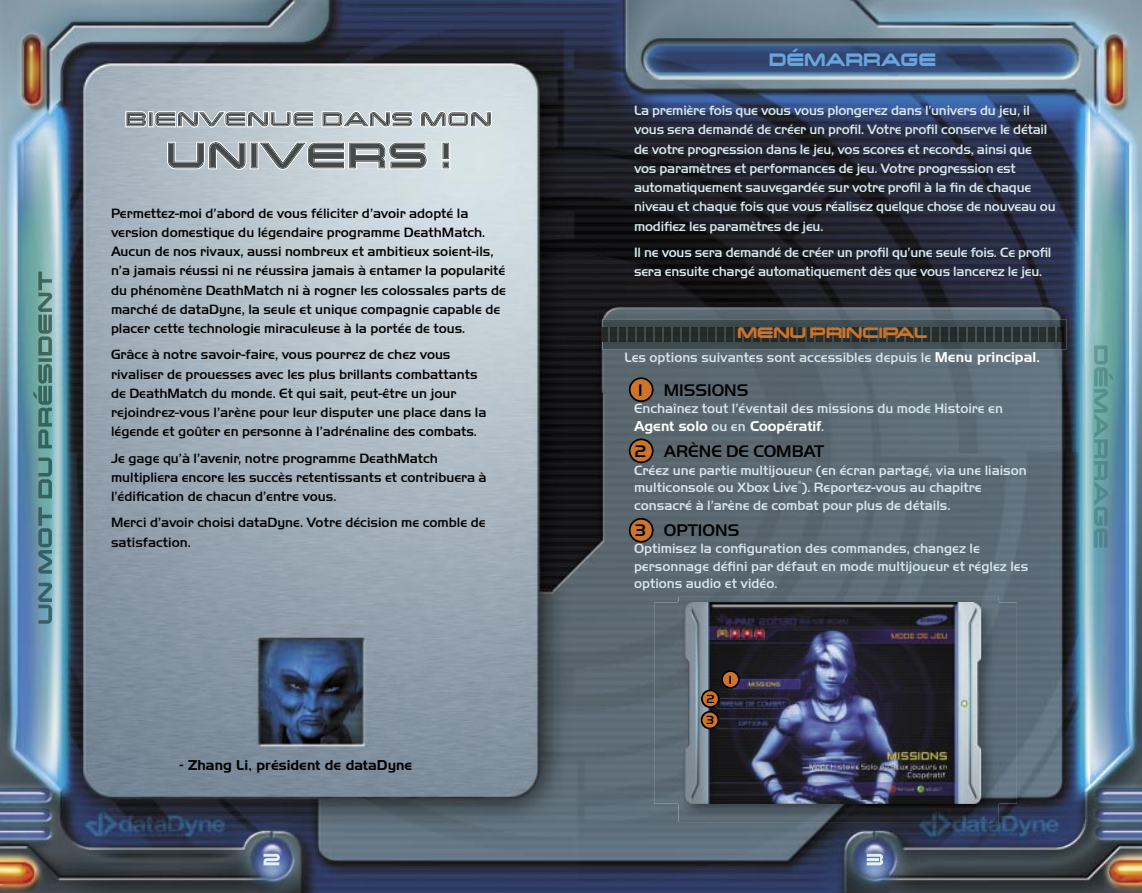
<style>
.page{position:relative;width:1142px;height:893px;background:#fff}
.page>*{position:absolute;margin:0;border:0;box-sizing:border-box;transform-origin:0 0}
.t1{font:700 22.75px "Changeling";letter-spacing:.03em;color:#69a5da;scale:.9 1}
.t2{font:700 19.25px "Changeling";color:#cd742a}
.t3{font:500 17.5px "Handel Gothic EF";color:#000}
.t4{font:500 14px/19.2px "Handel Gothic EF";letter-spacing:-.015em;color:#d8e8ed}
.t5{font:500 14px/19.2px "Handel Gothic EF";color:#000}
.t6{font:14px "Handel Gothic BSK";color:#000}
.t7{font:14px "Handel Gothic BSK";color:#fff}
.t8{font:500 12.25px "Handel Gothic EF";color:#000}
.s1{font-family:"Handel Gothic BSK";font-weight:400;color:#fff}
.s2{font-family:"Handel Gothic EF";font-weight:500;color:#d8e8ed}
</style>
<div class="page">
<img style="left:0;top:0;width:1141px;height:893px">
<img style="left:678px;top:597px;width:320px;height:5px">
<img style="left:678px;top:804px;width:320px;height:18px">
<img style="left:654px;top:602px;width:24px;height:202px">
<img style="left:998px;top:602px;width:18px;height:202px">
<img style="left:678px;top:602px;width:320px;height:202px">
<div style="left:629px;top:519px;width:23px;height:23px;background:#cd742a;border-radius:50%"></div>
<div style="left:628px;top:518px;width:25px;height:25px;border:2px solid #000;border-radius:50%"></div>
<div style="left:629px;top:439px;width:23px;height:23px;background:#cd742a;border-radius:50%"></div>
<div style="left:628px;top:438px;width:25px;height:25px;border:2px solid #000;border-radius:50%"></div>
<div style="left:629px;top:378px;width:23px;height:23px;background:#cd742a;border-radius:50%"></div>
<div style="left:628px;top:377px;width:25px;height:25px;border:2px solid #000;border-radius:50%"></div>
<div style="left:701px;top:712px;width:17px;height:16px;background:#cd742a;border-radius:50%"></div>
<div style="left:700px;top:711px;width:19px;height:18px;border:2px solid #000;border-radius:50%"></div>
<div style="left:701px;top:690px;width:17px;height:17px;background:#cd742a;border-radius:50%"></div>
<div style="left:700px;top:689px;width:19px;height:19px;border:2px solid #000;border-radius:50%"></div>
<div style="left:721px;top:671px;width:17px;height:17px;background:#cd742a;border-radius:50%"></div>
<div style="left:721px;top:670px;width:18px;height:19px;border:2px solid #000;border-radius:50%"></div>
<img style="left:602px;top:319px;width:463px;height:31px">
<img style="left:664px;top:327px;width:6px;height:14px">
<img style="left:655px;top:327px;width:6px;height:14px">
<img style="left:646px;top:327px;width:6px;height:14px">
<img style="left:637px;top:327px;width:6px;height:14px">
<img style="left:628px;top:327px;width:6px;height:14px">
<img style="left:619px;top:327px;width:6px;height:14px">
<img style="left:610px;top:327px;width:6px;height:14px">
<img style="left:602px;top:327px;width:5px;height:14px">
<img style="left:735px;top:327px;width:6px;height:14px">
<img style="left:726px;top:327px;width:6px;height:14px">
<img style="left:717px;top:327px;width:6px;height:14px">
<img style="left:699px;top:327px;width:6px;height:14px">
<img style="left:691px;top:327px;width:6px;height:14px">
<img style="left:682px;top:327px;width:6px;height:14px">
<img style="left:673px;top:327px;width:6px;height:14px">
<img style="left:708px;top:327px;width:6px;height:14px">
<img style="left:807px;top:327px;width:5px;height:14px">
<img style="left:771px;top:327px;width:6px;height:14px">
<img style="left:762px;top:327px;width:6px;height:14px">
<img style="left:753px;top:327px;width:6px;height:14px">
<img style="left:744px;top:327px;width:6px;height:14px">
<img style="left:798px;top:327px;width:6px;height:14px">
<img style="left:789px;top:327px;width:6px;height:14px">
<img style="left:780px;top:327px;width:6px;height:14px">
<img style="left:879px;top:327px;width:5px;height:14px">
<img style="left:870px;top:327px;width:6px;height:14px">
<img style="left:861px;top:327px;width:6px;height:14px">
<img style="left:852px;top:327px;width:6px;height:14px">
<img style="left:950px;top:327px;width:6px;height:14px">
<img style="left:941px;top:327px;width:6px;height:14px">
<img style="left:932px;top:327px;width:6px;height:14px">
<img style="left:923px;top:327px;width:6px;height:14px">
<img style="left:1021px;top:327px;width:6px;height:14px">
<img style="left:843px;top:327px;width:6px;height:14px">
<img style="left:834px;top:327px;width:6px;height:14px">
<img style="left:825px;top:327px;width:6px;height:14px">
<img style="left:816px;top:327px;width:6px;height:14px">
<img style="left:1012px;top:327px;width:6px;height:14px">
<img style="left:1003px;top:327px;width:6px;height:14px">
<img style="left:994px;top:327px;width:6px;height:14px">
<img style="left:914px;top:327px;width:6px;height:14px">
<img style="left:905px;top:327px;width:6px;height:14px">
<img style="left:896px;top:327px;width:6px;height:14px">
<img style="left:887px;top:327px;width:6px;height:14px">
<img style="left:986px;top:327px;width:6px;height:14px">
<img style="left:977px;top:327px;width:6px;height:14px">
<img style="left:968px;top:327px;width:6px;height:14px">
<img style="left:959px;top:327px;width:6px;height:14px">
<img style="left:1057px;top:327px;width:6px;height:14px">
<img style="left:1048px;top:327px;width:6px;height:14px">
<img style="left:1039px;top:327px;width:6px;height:14px">
<img style="left:1030px;top:327px;width:6px;height:14px">
<img style="left:263px;top:854px;width:17px;height:11px">
<img style="left:866px;top:854px;width:16px;height:11px">
<img style="left:1093px;top:345px;width:19px;height:203px">
<img style="left:33px;top:271px;width:19px;height:353px">
<img style="left:125px;top:111px;width:366px;height:17px">
<img style="left:144px;top:112px;width:198px;height:15px">
<img style="left:342px;top:112px;width:149px;height:15px">
<img style="left:167px;top:141px;width:283px;height:29px">
<img style="left:168px;top:142px;width:281px;height:27px">
<p class="t5" style="left:111px;top:203px;width:396px">Permettez-moi d’abord de vous féliciter d’avoir adopté la version domestique du légendaire programme DeathMatch.<br>Aucun de nos rivaux, aussi nombreux et ambitieux soient-ils, n’a jamais réussi ni ne réussira jamais à entamer la popularité du phénomène DeathMatch ni à rogner les colossales parts de marché de dataDyne, la seule et unique compagnie capable de placer cette technologie miraculeuse à la portée de tous.</p>
<p class="t5" style="left:111px;top:345px;width:377px">Grâce à notre savoir-faire, vous pourrez de chez vous rivaliser de prouesses avec les plus brillants combattants de DeathMatch du monde. Et qui sait, peut-être un jour rejoindrez-vous l’arène pour leur disputer une place dans la légende et goûter en personne à l’adrénaline des combats.</p>
<p class="t5" style="left:111px;top:448px;width:377px">Je gage qu’à l’avenir, notre programme DeathMatch multipliera encore les succès retentissants et contribuera à l’édification de chacun d’entre vous.</p>
<p class="t5" style="left:111px;top:513px;width:376px">Merci d’avoir choisi dataDyne. Votre décision me comble de satisfaction.</p>
<p class="t6" style="left:179px;top:757px;width:235px">- Zhang Li, président de dataDyne</p>
<h1 class="t1" style="left:768px;top:46px;width:187px">DÉMARRAGE</h1>
<p class="t4" style="left:634px;top:101px;width:423px">La première fois que vous vous plongerez dans l’univers du jeu, il vous sera demandé de créer un profil. Votre profil conserve le détail de votre progression dans le jeu, vos scores et records, ainsi que vos paramètres et performances de jeu. Votre progression est automatiquement sauvegardée sur votre profil à la fin de chaque niveau et chaque fois que vous réalisez quelque chose de nouveau ou modifiez les paramètres de jeu.</p>
<p class="t4" style="left:634px;top:243px;width:419px">Il ne vous sera demandé de créer un profil qu’une seule fois. Ce profil sera ensuite chargé automatiquement dès que vous lancerez le jeu.</p>
<h2 class="t2" style="left:737px;top:321px;width:191px">MENU PRINCIPAL</h2>
<p class="t4" style="left:624px;top:347px;width:417px">Les options suivantes sont accessibles depuis le <span class="s1">Menu principal.</span></p>
<p class="t3" style="left:634px;top:380px;width:116px">1 MISSIONS</p>
<p class="t4" style="left:634px;top:399px;width:370px">Enchaînez tout l’éventail des missions du mode Histoire en</p>
<p class="t7" style="left:634px;top:418px;width:191px">Agent solo <span class="s2">ou en</span> Coopératif<span class="s2">.</span></p>
<p class="t3" style="left:634px;top:441px;width:192px">2 ARÈNE DE COMBAT</p>
<p class="t4" style="left:634px;top:461px;width:394px;line-height:17.5px">Créez une partie multijoueur (en écran partagé, via une liaison multiconsole ou Xbox Live<sup>®</sup>). Reportez-vous au chapitre consacré à l’arène de combat pour plus de détails.</p>
<p class="t3" style="left:634px;top:520px;width:107px">3 OPTIONS</p>
<p class="t4" style="left:634px;top:540px;width:395px;line-height:17.5px">Optimisez la configuration des commandes, changez le personnage défini par défaut en mode multijoueur et réglez les options audio et vidéo.</p>
<p class="t8" style="left:705px;top:691px;width:10px">2</p>
<p class="t8" style="left:705px;top:713px;width:10px">3</p>
<p class="t8" style="left:725px;top:672px;width:10px">1</p>
</div>
